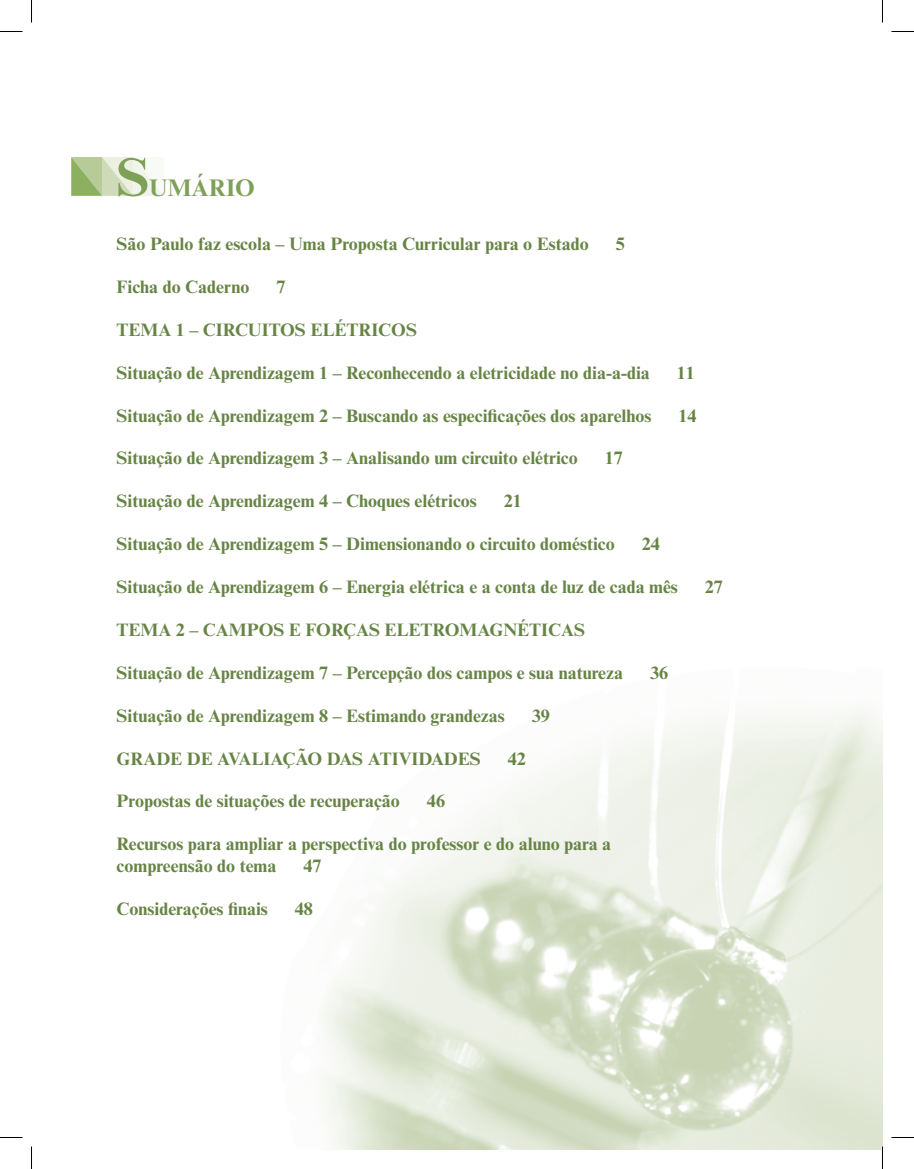
<style>
.page{position:relative;width:914px;height:1169px;background:#fff}
.page>*{position:absolute;margin:0;border:0;box-sizing:border-box;transform-origin:0 0}
.t1{font:700 54px "Times New Roman MT Std";color:#7fa157}
.t2{font:700 24px "Times New Roman MT Std";color:#7fa157}
.t3{font:700 18px/21.6px "Times New Roman MT Std";color:#678445}
</style>
<div class="page">
<img style="left:323px;top:711px;width:559px;height:438px">
<svg style="left:71px;top:157px;width:92px;height:39px"></svg>
<hr style="left:881px;top:1146px;width:2px;height:23px;background:#fff">
<svg style="left:0;top:31px;width:22px;height:1px"></svg>
<svg style="left:891px;top:31px;width:22px;height:1px"></svg>
<svg style="left:0;top:1137px;width:22px;height:1px"></svg>
<svg style="left:891px;top:1137px;width:22px;height:1px"></svg>
<svg style="left:31px;top:0;width:1px;height:23px"></svg>
<svg style="left:31px;top:1146px;width:1px;height:23px"></svg>
<svg style="left:882px;top:0;width:1px;height:23px"></svg>
<svg style="left:882px;top:1146px;width:1px;height:23px"></svg>
<h1 class="t1" style="left:117px;top:144px;width:34px">S</h1>
<h2 class="t2" style="left:149px;top:173px;width:76px">umário</h2>
<p class="t3" style="left:117px;top:233px;width:473px">São Paulo faz escola – Uma Proposta Curricular para o Estado</p>
<p class="t3" style="left:615px;top:233px;width:10px">5</p>
<p class="t3" style="left:117px;top:276px;width:134px">Ficha do Caderno</p>
<p class="t3" style="left:276px;top:276px;width:10px">7</p>
<p class="t3" style="left:117px;top:318px;width:302px">TEMA 1 – CIRCUITOS ELÉTRICOS</p>
<p class="t3" style="left:117px;top:361px;width:534px">Situação de Aprendizagem 1 – Reconhecendo a eletricidade no dia-a-dia</p>
<p class="t3" style="left:676px;top:361px;width:19px">11</p>
<p class="t3" style="left:117px;top:404px;width:536px">Situação de Aprendizagem 2 – Buscando as especificações dos aparelhos</p>
<p class="t3" style="left:678px;top:404px;width:19px">14</p>
<p class="t3" style="left:117px;top:447px;width:462px">Situação de Aprendizagem 3 – Analisando um circuito elétrico</p>
<p class="t3" style="left:604px;top:447px;width:19px">17</p>
<p class="t3" style="left:117px;top:490px;width:362px">Situação de Aprendizagem 4 – Choques elétricos</p>
<p class="t3" style="left:504px;top:490px;width:19px">21</p>
<p class="t3" style="left:117px;top:533px;width:499px">Situação de Aprendizagem 5 – Dimensionando o circuito doméstico</p>
<p class="t3" style="left:641px;top:533px;width:19px">24</p>
<p class="t3" style="left:117px;top:576px;width:562px">Situação de Aprendizagem 6 – Energia elétrica e a conta de luz de cada mês</p>
<p class="t3" style="left:704px;top:576px;width:19px">27</p>
<p class="t3" style="left:117px;top:618px;width:470px">TEMA 2 – CAMPOS E FORÇAS ELETROMAGNÉTICAS</p>
<p class="t3" style="left:117px;top:661px;width:508px">Situação de Aprendizagem 7 – Percepção dos campos e sua natureza</p>
<p class="t3" style="left:650px;top:661px;width:19px">36</p>
<p class="t3" style="left:117px;top:704px;width:389px">Situação de Aprendizagem 8 – Estimando grandezas</p>
<p class="t3" style="left:531px;top:704px;width:19px">39</p>
<p class="t3" style="left:117px;top:747px;width:365px">GRADE DE AVALIAÇÃO DAS ATIVIDADES</p>
<p class="t3" style="left:507px;top:747px;width:19px">42</p>
<p class="t3" style="left:117px;top:790px;width:285px">Propostas de situações de recuperação</p>
<p class="t3" style="left:427px;top:790px;width:19px">46</p>
<p class="t3" style="left:117px;top:833px;width:496px">Recursos para ampliar a perspectiva do professor e do aluno para a compreensão do tema</p>
<p class="t3" style="left:303px;top:854px;width:19px">47</p>
<p class="t3" style="left:117px;top:897px;width:153px">Considerações finais</p>
<p class="t3" style="left:295px;top:897px;width:19px">48</p>
</div>
